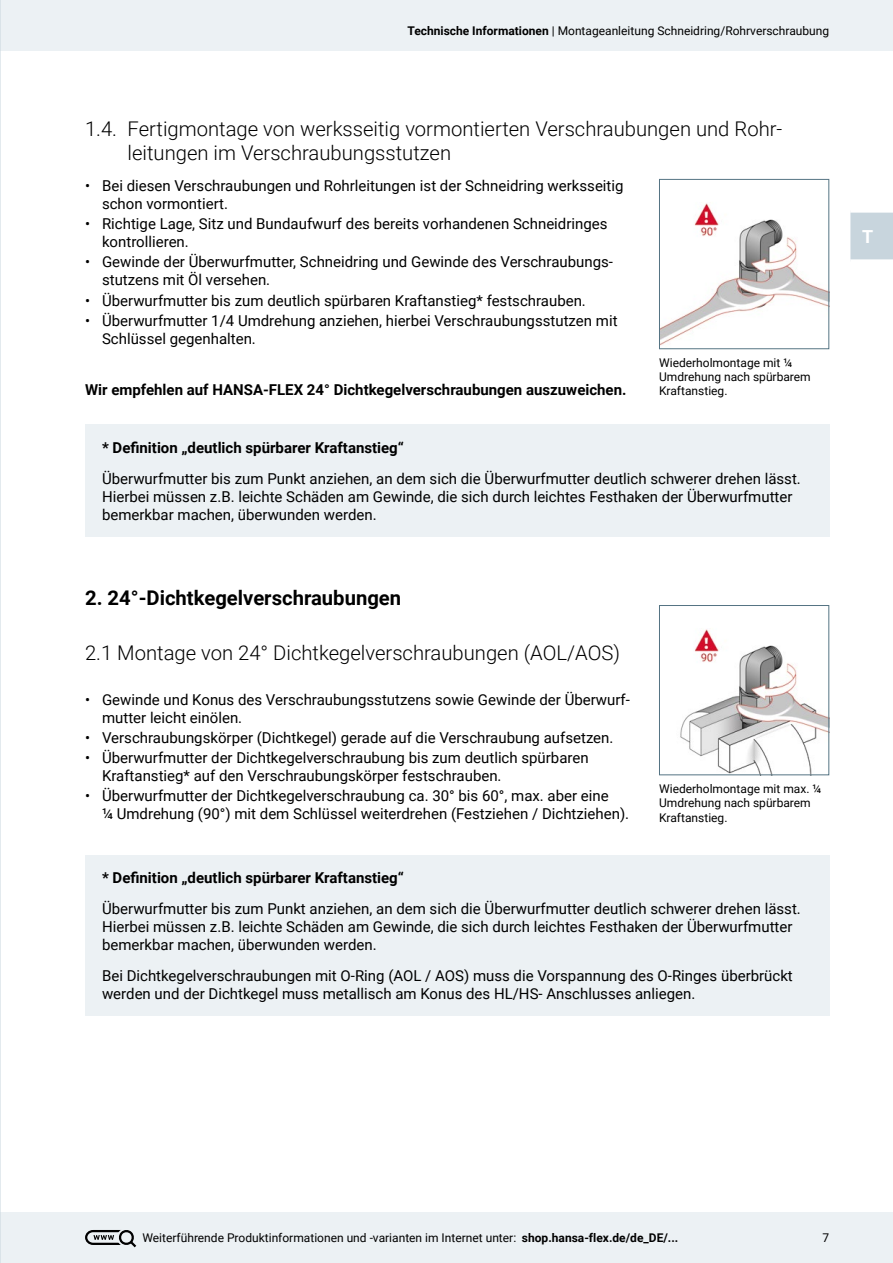
<style>
.page{position:relative;width:893px;height:1263px;background:#fff}
.page>*{position:absolute;margin:0;border:0;box-sizing:border-box;transform-origin:0 0}
.t1{font:300 20.25px/24.3px "Roboto";color:#000}
.t2{font:700 20.25px "Roboto";color:#000}
.t3{font:700 18px "Roboto";color:#fff}
.t4{font:15px/18px "Roboto";color:#000}
.t5{font:700 15px "Roboto";color:#000}
.t6{font:12px/14.4px "Roboto";color:#000}
.s1{font-weight:700}
</style>
<div class="page">
<div style="left:0;top:0;width:893px;height:51px;background:#ecf1f4"></div>
<div style="left:0;top:1212px;width:893px;height:51px;background:#ecf1f4"></div>
<svg style="left:85px;top:1230px;width:52px;height:18px"></svg>
<div style="left:850px;top:212px;width:43px;height:48px;background:#c8d5dd"></div>
<div style="left:85px;top:425px;width:744px;height:112px;background:#ecf1f4"></div>
<div style="left:85px;top:855px;width:744px;height:161px;background:#ecf1f4"></div>
<img style="left:680px;top:629px;width:147px;height:144px">
<div style="left:659px;top:605px;width:170px;height:170px;border:1px solid #557483"></div>
<img style="left:661px;top:203px;width:166px;height:142px">
<div style="left:659px;top:179px;width:170px;height:170px;border:1px solid #557483"></div>
<hr style="left:0;top:0;width:1px;height:1263px;background:#c8d5dd">
<p class="t6" style="left:407px;top:23px;width:423px"><span class="s1">Technische Informationen</span> | Montageanleitung Schneidring/Rohrverschraubung</p>
<h1 class="t1" style="left:128px;top:116px;width:655px;text-indent:-43px">1.4. Fertigmontage von werksseitig vormontierten Verschraubungen und Rohr&shy;leitungen im Verschraubungsstutzen</h1>
<p class="t4" style="left:102px;top:176px;width:523px;text-indent:-17px">• Bei diesen Verschraubungen und Rohrleitungen ist der Schneidring werksseitig schon vormontiert.</p>
<p class="t4" style="left:102px;top:214px;width:507px;text-indent:-17px">• Richtige Lage, Sitz und Bundaufwurf des bereits vorhandenen Schneidringes kontrollieren.</p>
<p class="t4" style="left:102px;top:252px;width:512px;text-indent:-17px">• Gewinde der Überwurfmutter, Schneidring und Gewinde des Verschraubungs&shy;stutzens mit Öl versehen.</p>
<p class="t4" style="left:85px;top:291px;width:502px">• Überwurfmutter bis zum deutlich spürbaren Kraftanstieg* festschrauben.</p>
<p class="t4" style="left:102px;top:311px;width:517px;text-indent:-17px">• Überwurfmutter 1/4 Umdrehung anziehen, hierbei Verschraubungsstutzen mit<br>Schlüssel gegenhalten.</p>
<p class="t5" style="left:85px;top:379px;width:543px">Wir empfehlen auf HANSA-FLEX 24° Dichtkegelverschraubungen auszuweichen.</p>
<p class="t6" style="left:659px;top:355px;width:153px">Wiederholmontage mit ¼<br>Umdrehung nach spürbarem<br>Kraftanstieg.</p>
<p class="t5" style="left:102px;top:437px;width:303px">* Definition „deutlich spürbarer Kraftanstieg“</p>
<p class="t4" style="left:102px;top:469px;width:700px">Überwurfmutter bis zum Punkt anziehen, an dem sich die Überwurfmutter deutlich schwerer drehen lässt.<br>Hierbei müssen z.B. leichte Schäden am Gewinde, die sich durch leichtes Festhaken der Überwurfmutter bemerkbar machen, überwunden werden.</p>
<h1 class="t2" style="left:85px;top:583px;width:318px">2. 24°-Dichtkegelverschraubungen</h1>
<h1 class="t1" style="left:85px;top:639px;width:536px">2.1 Montage von 24° Dichtkegelverschraubungen (AOL/AOS)</h1>
<p class="t4" style="left:102px;top:690px;width:529px;text-indent:-17px">• Gewinde und Konus des Verschraubungsstutzens sowie Gewinde der Überwurf&shy;mutter leicht einölen.</p>
<p class="t4" style="left:85px;top:728px;width:530px">• Verschraubungskörper (Dichtkegel) gerade auf die Verschraubung aufsetzen.</p>
<p class="t4" style="left:102px;top:748px;width:488px;text-indent:-17px">• Überwurfmutter der Dichtkegelverschraubung bis zum deutlich spürbaren<br>Kraftanstieg* auf den Verschraubungskörper festschrauben.</p>
<p class="t4" style="left:102px;top:786px;width:529px;text-indent:-17px">• Überwurfmutter der Dichtkegelverschraubung ca. 30° bis 60°, max. aber eine<br>¼ Umdrehung (90°) mit dem Schlüssel weiterdrehen (Festziehen / Dichtziehen).</p>
<p class="t6" style="left:659px;top:781px;width:164px">Wiederholmontage mit max. ¼<br>Umdrehung nach spürbarem<br>Kraftanstieg.</p>
<p class="t5" style="left:102px;top:867px;width:303px">* Definition „deutlich spürbarer Kraftanstieg“</p>
<p class="t4" style="left:102px;top:899px;width:700px">Überwurfmutter bis zum Punkt anziehen, an dem sich die Überwurfmutter deutlich schwerer drehen lässt.<br>Hierbei müssen z.B. leichte Schäden am Gewinde, die sich durch leichtes Festhaken der Überwurfmutter bemerkbar machen, überwunden werden.</p>
<p class="t4" style="left:102px;top:966px;width:692px">Bei Dichtkegelverschraubungen mit O-Ring (AOL / AOS) muss die Vorspannung des O-Ringes überbrückt werden und der Dichtkegel muss metallisch am Konus des HL/HS- Anschlusses anliegen.</p>
<p class="t3" style="left:862px;top:224px;width:13px">T</p>
<p class="t6" style="left:142px;top:1230px;width:537px">Weiterführende Produktinformationen und -varianten im Internet unter: <span class="s1">shop.hansa-flex.de/de_DE/...</span></p>
<p class="t6" style="left:822px;top:1230px;width:8px">7</p>
</div>
